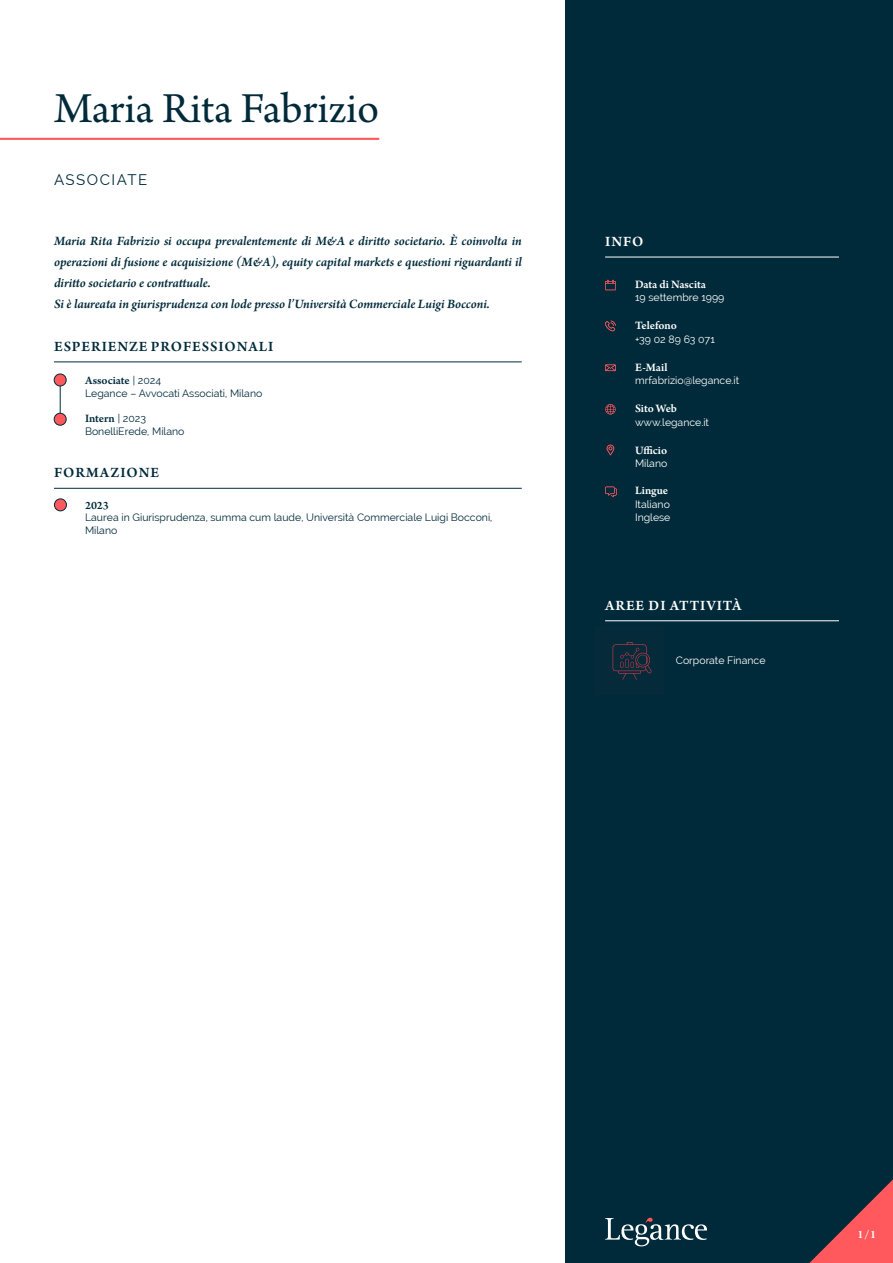
<style>
.page{position:relative;width:893px;height:1263px;background:#fff}
.page>*{position:absolute;margin:0;border:0;box-sizing:border-box;transform-origin:0 0}
.t1{font:45px "Arno Pro";color:#002a3a}
.t2{font:600 15px "Arno Pro";letter-spacing:.06em;color:#002a3a}
.t3{font:600 15px "Arno Pro";letter-spacing:.06em;color:#fff}
.t4{font:15px "Raleway";letter-spacing:.1em;color:#002a3a}
.t5{font:italic 600 13.5px/21px "Arno Pro";letter-spacing:-.005em;color:#002a3a}
.t6{font:600 12px "Arno Pro";color:#fff}
.t7{font:600 12px "Arno Pro";letter-spacing:-.005em;color:#002a3a}
.t8{font:10.5px/12.6px "Raleway";color:#002a3a}
.t9{font:10.5px/13.5px "Raleway";color:#fff}
.s1{font-family:"Raleway";font-weight:400;font-size:10.5px}
</style>
<div class="page">
<hr style="left:54px;top:362px;width:468px;height:1px;background:#002a3a">
<hr style="left:60px;top:378px;width:1px;height:41px;background:#002a3a">
<div style="left:54px;top:374px;width:12px;height:12px;background:#ff585d;border-radius:50%"></div>
<div style="left:54px;top:374px;width:12px;height:12px;border:1px solid #002a3a;border-radius:50%"></div>
<div style="left:54px;top:413px;width:12px;height:12px;background:#ff585d;border-radius:50%"></div>
<div style="left:54px;top:413px;width:12px;height:12px;border:1px solid #002a3a;border-radius:50%"></div>
<div style="left:566px;top:0;width:327px;height:1263px;background:#002a3a"></div>
<svg style="left:605px;top:1218px;width:102px;height:28px"></svg>
<svg style="left:809px;top:1179px;width:84px;height:84px"></svg>
<hr style="left:0;top:138px;width:379px;height:2px;background:#ff585d">
<hr style="left:54px;top:488px;width:468px;height:1px;background:#002a3a">
<hr style="left:605px;top:257px;width:234px;height:1px;background:#fff">
<hr style="left:605px;top:620px;width:234px;height:1px;background:#fff">
<svg style="left:607px;top:445px;width:7px;height:10px"></svg>
<svg style="left:605px;top:365px;width:11px;height:6px"></svg>
<svg style="left:605px;top:321px;width:11px;height:10px"></svg>
<svg style="left:605px;top:404px;width:11px;height:10px"></svg>
<svg style="left:605px;top:280px;width:11px;height:10px"></svg>
<svg style="left:605px;top:487px;width:12px;height:10px"></svg>
<div style="left:595px;top:626px;width:69px;height:69px;background:#052a39"></div>
<svg style="left:613px;top:642px;width:38px;height:38px"></svg>
<div style="left:54px;top:499px;width:12px;height:12px;background:#ff585d;border-radius:50%"></div>
<div style="left:54px;top:499px;width:13px;height:12px;border:1px solid #002a3a;border-radius:50%"></div>
<h1 class="t1" style="left:54px;top:83px;width:327px">Maria Rita Fabrizio</h1>
<p class="t4" style="left:54px;top:171px;width:95px">ASSOCIATE</p>
<p class="t5" style="left:54px;top:231px;width:469px">Maria Rita Fabrizio si occupa prevalentemente di M&amp;A e diritto societario. È coinvolta in operazioni di fusione e acquisizione (M&amp;A), equity capital markets e questioni riguardanti il diritto societario e contrattuale.<br>Si è laureata in giurisprudenza con lode presso l’Università Commerciale Luigi Bocconi.</p>
<p class="t2" style="left:54px;top:338px;width:221px">ESPERIENZE PROFESSIONALI</p>
<p class="t7" style="left:85px;top:373px;width:78px">Associate <span class="s1">| 2024</span></p>
<p class="t8" style="left:85px;top:387px;width:179px">Legance – Avvocati Associati, Milano</p>
<p class="t7" style="left:85px;top:411px;width:63px">Intern <span class="s1">| 2023</span></p>
<p class="t8" style="left:85px;top:424px;width:101px">BonelliErede, Milano</p>
<p class="t2" style="left:54px;top:464px;width:107px">FORMAZIONE</p>
<p class="t7" style="left:85px;top:498px;width:25px">2023</p>
<p class="t8" style="left:85px;top:511px;width:409px">Laurea in Giurisprudenza, summa cum laude, Università Commerciale Luigi Bocconi,<br>Milano</p>
<p class="t3" style="left:605px;top:233px;width:40px">INFO</p>
<p class="t6" style="left:635px;top:277px;width:72px">Data di Nascita</p>
<p class="t9" style="left:635px;top:291px;width:91px">19 settembre 1999</p>
<p class="t6" style="left:635px;top:319px;width:43px">Telefono</p>
<p class="t9" style="left:635px;top:332px;width:81px">+39 02 89 63 071</p>
<p class="t6" style="left:635px;top:360px;width:34px">E-Mail</p>
<p class="t9" style="left:635px;top:374px;width:106px">mrfabrizio@legance.it</p>
<p class="t6" style="left:635px;top:402px;width:43px">Sito Web</p>
<p class="t9" style="left:635px;top:415px;width:76px">www.legance.it</p>
<p class="t6" style="left:635px;top:443px;width:34px">Ufficio</p>
<p class="t9" style="left:635px;top:457px;width:34px">Milano</p>
<p class="t6" style="left:635px;top:483px;width:35px">Lingue</p>
<p class="t9" style="left:635px;top:497px;width:37px">Italiano<br>Inglese</p>
<p class="t3" style="left:605px;top:597px;width:138px">AREE DI ATTIVITÀ</p>
<p class="t9" style="left:676px;top:654px;width:91px">Corporate Finance</p>
<p class="t6" style="left:857px;top:1228px;width:20px">1/1</p>
</div>
